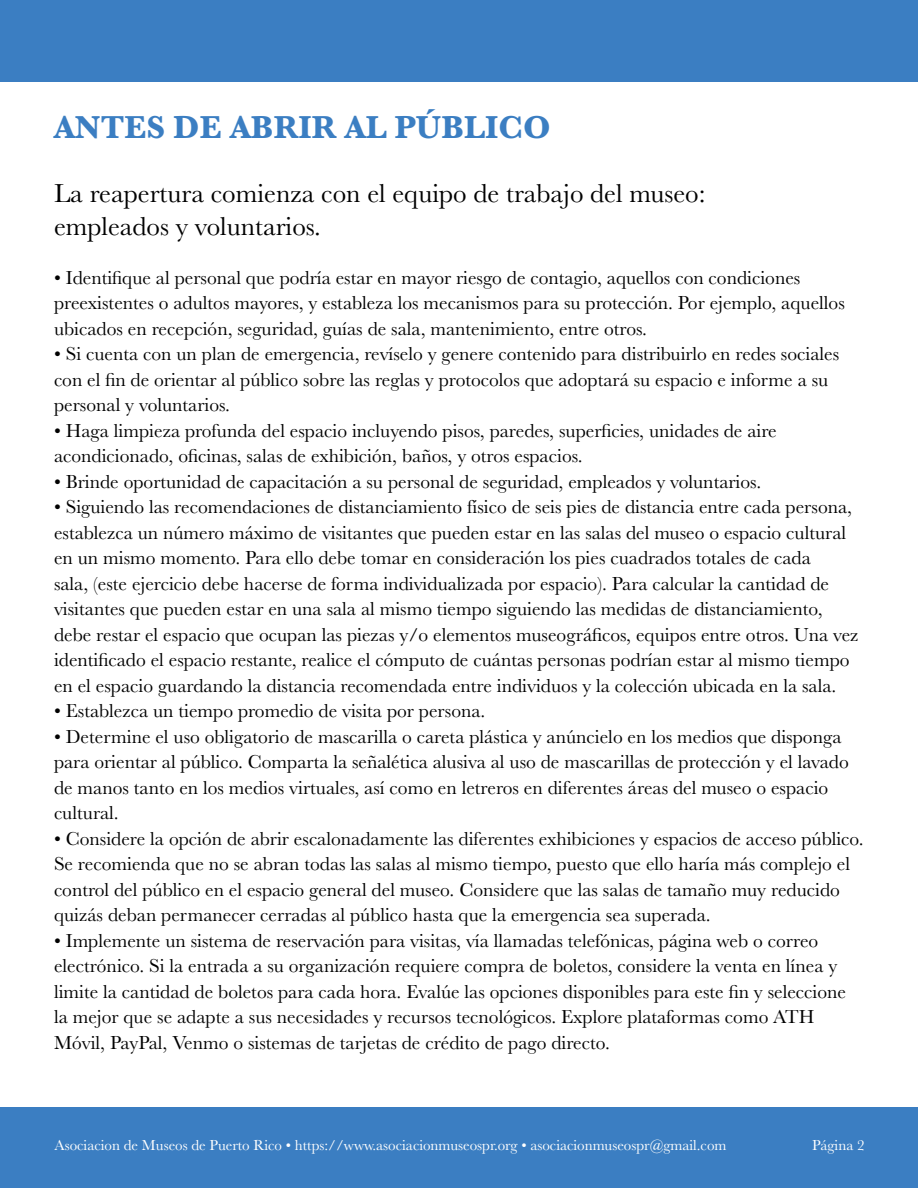
<style>
.page{position:relative;width:918px;height:1188px;background:#fff}
.page>*{position:absolute;margin:0;border:0;box-sizing:border-box;transform-origin:0 0}
.t1{font:700 33px "Baskerville";color:#3b7ec2}
.t2{font:27px/32.4px "Baskerville";color:#000}
.t3{font:19.5px/25.5px "Baskerville";color:#000}
.t4{font:15px "Baskerville";color:#fff}
</style>
<div class="page">
<div style="left:1px;top:1107px;width:917px;height:81px;background:#3b7ec2"></div>
<div style="left:0;top:0;width:918px;height:82px;background:#3b7ec2"></div>
<h1 class="t1" style="left:54px;top:104px;width:498px">ANTES DE ABRIR AL PÚBLICO</h1>
<h2 class="t2" style="left:54px;top:178px;width:653px">La reapertura comienza con el equipo de trabajo del museo: empleados y voluntarios.</h2>
<p class="t3" style="left:54px;top:265px;width:792px">• Identifique al personal que podría estar en mayor riesgo de contagio, aquellos con condiciones preexistentes o adultos mayores, y estableza los mecanismos para su protección. Por ejemplo, aquellos ubicados en recepción, seguridad, guías de sala, mantenimiento, entre otros.</p>
<p class="t3" style="left:54px;top:341px;width:787px">• Si cuenta con un plan de emergencia, revíselo y genere contenido para distribuirlo en redes sociales con el fin de orientar al público sobre las reglas y protocolos que adoptará su espacio e informe a su personal y voluntarios.</p>
<p class="t3" style="left:54px;top:418px;width:724px">• Haga limpieza profunda del espacio incluyendo pisos, paredes, superficies, unidades de aire acondicionado, oficinas, salas de exhibición, baños, y otros espacios.</p>
<p class="t3" style="left:54px;top:469px;width:709px">• Brinde oportunidad de capacitación a su personal de seguridad, empleados y voluntarios.</p>
<p class="t3" style="left:54px;top:494px;width:806px">• Siguiendo las recomendaciones de distanciamiento físico de seis pies de distancia entre cada persona, establezca un número máximo de visitantes que pueden estar en las salas del museo o espacio cultural en un mismo momento. Para ello debe tomar en consideración los pies cuadrados totales de cada<br>sala, (este ejercicio debe hacerse de forma individualizada por espacio). Para calcular la cantidad de visitantes que pueden estar en una sala al mismo tiempo siguiendo las medidas de distanciamiento, debe restar el espacio que ocupan las piezas y/o elementos museográficos, equipos entre otros. Una vez identificado el espacio restante, realice el cómputo de cuántas personas podrían estar al mismo tiempo en el espacio guardando la distancia recomendada entre individuos y la colección ubicada en la sala.</p>
<p class="t3" style="left:54px;top:699px;width:433px">• Establezca un tiempo promedio de visita por persona.</p>
<p class="t3" style="left:54px;top:724px;width:796px">• Determine el uso obligatorio de mascarilla o careta plástica y anúncielo en los medios que disponga para orientar al público. Comparta la señalética alusiva al uso de mascarillas de protección y el lavado de manos tanto en los medios virtuales, así como en letreros en diferentes áreas del museo o espacio cultural.</p>
<p class="t3" style="left:54px;top:826px;width:811px">• Considere la opción de abrir escalonadamente las diferentes exhibiciones y espacios de acceso público.<br>Se recomienda que no se abran todas las salas al mismo tiempo, puesto que ello haría más complejo el control del público en el espacio general del museo. Considere que las salas de tamaño muy reducido quizás deban permanecer cerradas al público hasta que la emergencia sea superada.</p>
<p class="t3" style="left:54px;top:928px;width:794px">• Implemente un sistema de reservación para visitas, vía llamadas telefónicas, página web o correo electrónico. Si la entrada a su organización requiere compra de boletos, considere la venta en línea y limite la cantidad de boletos para cada hora. Evalúe las opciones disponibles para este fin y seleccione la mejor que se adapte a sus necesidades y recursos tecnológicos. Explore plataformas como ATH Móvil, PayPal, Venmo o sistemas de tarjetas de crédito de pago directo.</p>
<p class="t4" style="left:55px;top:1135px;width:673px">Asociacion de Museos de Puerto Rico • https://www.asociacionmuseospr.org • asociacionmuseospr@gmail.com</p>
<p class="t4" style="left:812px;top:1135px;width:54px">Página 2</p>
</div>
